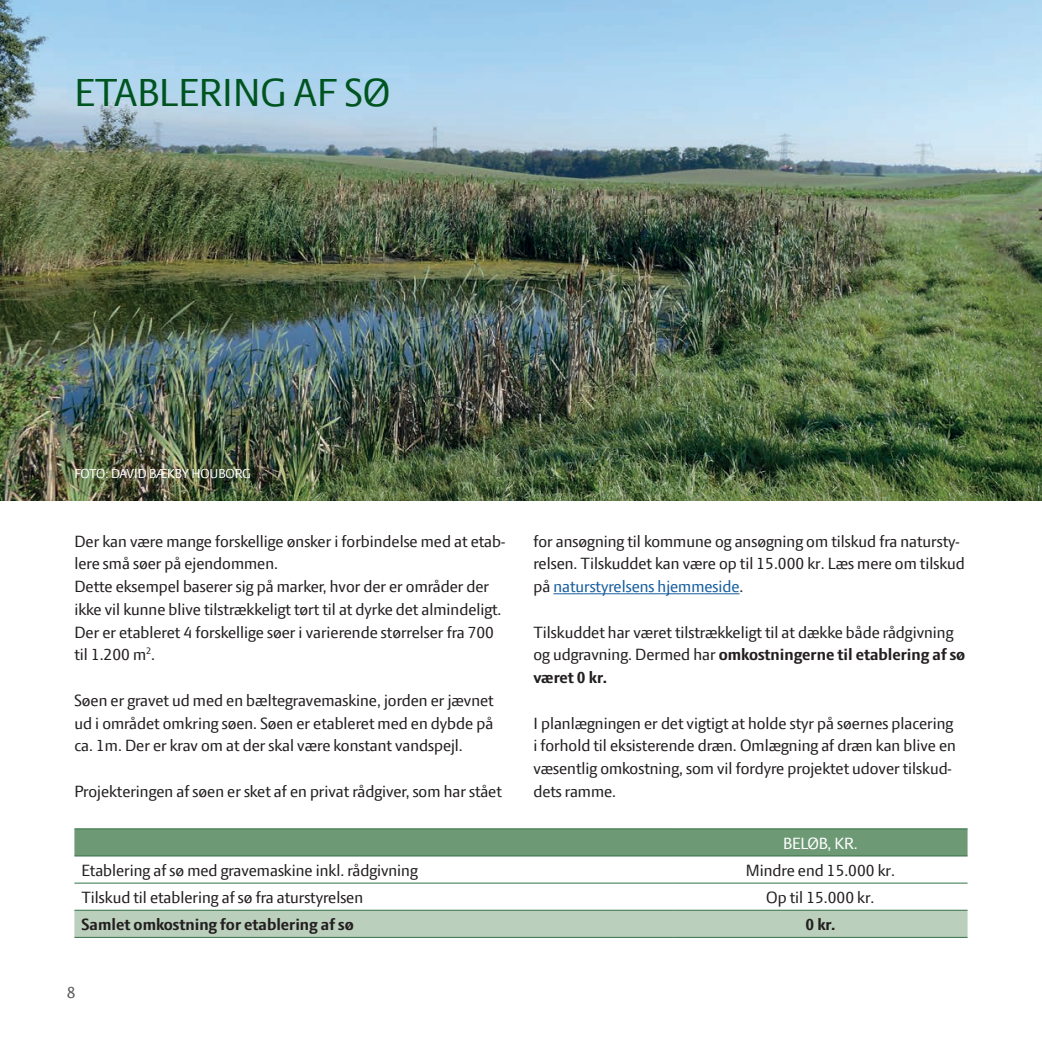
<style>
.page{position:relative;width:1042px;height:1042px;background:#fff}
.page>*{position:absolute;margin:0;border:0;box-sizing:border-box;transform-origin:0 0}
.t1{font:42px "LF Press Sans";color:#00541f}
.t2{font:17.5px/22.8px "LF Press Sans";color:#231f20}
.t3{font:700 17.5px "LF Press Sans";color:#231f20}
.t4{font:17.5px "LF Press Sans";color:#fff}
.t5{font:17.5px "LF Press Sans";color:#57585a}
.t6{font:14px "LF Press Sans";letter-spacing:-.015em;color:#fff}
.s1{color:#175d9e}
.s2{font-weight:700}
</style>
<div class="page">
<img style="left:0;top:0;width:1042px;height:500px">
<div style="left:74px;top:829px;width:893px;height:26px;background:#6e9975"></div>
<div style="left:74px;top:911px;width:893px;height:26px;background:#bbcfbd"></div>
<hr style="left:74px;top:828px;width:599px;height:1px;background:#337146">
<hr style="left:673px;top:828px;width:294px;height:1px;background:#337146">
<hr style="left:74px;top:855px;width:599px;height:1px;background:#337146">
<hr style="left:673px;top:855px;width:294px;height:1px;background:#337146">
<hr style="left:74px;top:883px;width:599px;height:1px;background:#337146">
<hr style="left:673px;top:883px;width:294px;height:1px;background:#337146">
<hr style="left:74px;top:910px;width:599px;height:1px;background:#337146">
<hr style="left:673px;top:910px;width:294px;height:1px;background:#337146">
<hr style="left:74px;top:937px;width:599px;height:1px;background:#337146">
<hr style="left:673px;top:937px;width:294px;height:1px;background:#337146">
<hr style="left:553px;top:593px;width:186px;height:1px;background:#175d9e">
<h1 class="t1" style="left:74px;top:68px;width:317px">ETABLERING AF SØ</h1>
<p class="t6" style="left:74px;top:465px;width:178px">FOTO: DAVID BÆKBY HOUBORG</p>
<p class="t2" style="left:74px;top:529px;width:432px">Der kan være mange forskellige ønsker i forbindelse med at etab&shy;lere små søer på ejendommen.<br>Dette eksempel baserer sig på marker, hvor der er områder der ikke vil kunne blive tilstrækkeligt tørt til at dyrke det almindeligt.<br>Der er etableret 4 forskellige søer i varierende størrelser fra 700 til 1.200 m<sup>2</sup>.</p>
<p class="t2" style="left:74px;top:688px;width:421px;text-align:justify">Søen er gravet ud med en bæltegravemaskine, jorden er jævnet ud i området omkring søen. Søen er etableret med en dybde på ca. 1m. Der er krav om at der skal være konstant vandspejl.</p>
<p class="t2" style="left:74px;top:779px;width:429px">Projekteringen af søen er sket af en privat rådgiver, som har stået</p>
<p class="t2" style="left:533px;top:529px;width:433px">for ansøgning til kommune og ansøgning om tilskud fra natursty&shy;relsen. Tilskuddet kan være op til 15.000 kr. Læs mere om tilskud på <span class="s1">naturstyrelsens hjemmeside</span>.</p>
<p class="t2" style="left:533px;top:620px;width:433px">Tilskuddet har været tilstrækkeligt til at dække både rådgivning og udgravning. Dermed har <span class="s2">omkostningerne til etablering af sø været 0 kr.</span></p>
<p class="t2" style="left:533px;top:711px;width:424px">I planlægningen er det vigtigt at holde styr på søernes placering i forhold til eksisterende dræn. Omlægning af dræn kan blive en væsentlig omkostning, som vil fordyre projektet udover tilskud&shy;dets ramme.</p>
<p class="t4" style="left:783px;top:833px;width:76px">BELØB, KR.</p>
<p class="t2" style="left:81px;top:859px;width:338px">Etablering af sø med gravemaskine inkl. rådgivning</p>
<p class="t2" style="left:746px;top:859px;width:151px">Mindre end 15.000 kr.</p>
<p class="t2" style="left:81px;top:886px;width:283px">Tilskud til etablering af sø fra aturstyrelsen</p>
<p class="t2" style="left:766px;top:886px;width:110px">Op til 15.000 kr.</p>
<p class="t3" style="left:81px;top:914px;width:274px">Samlet omkostning for etablering af sø</p>
<p class="t3" style="left:805px;top:914px;width:31px">0 kr.</p>
<p class="t5" style="left:67px;top:982px;width:10px">8</p>
</div>
